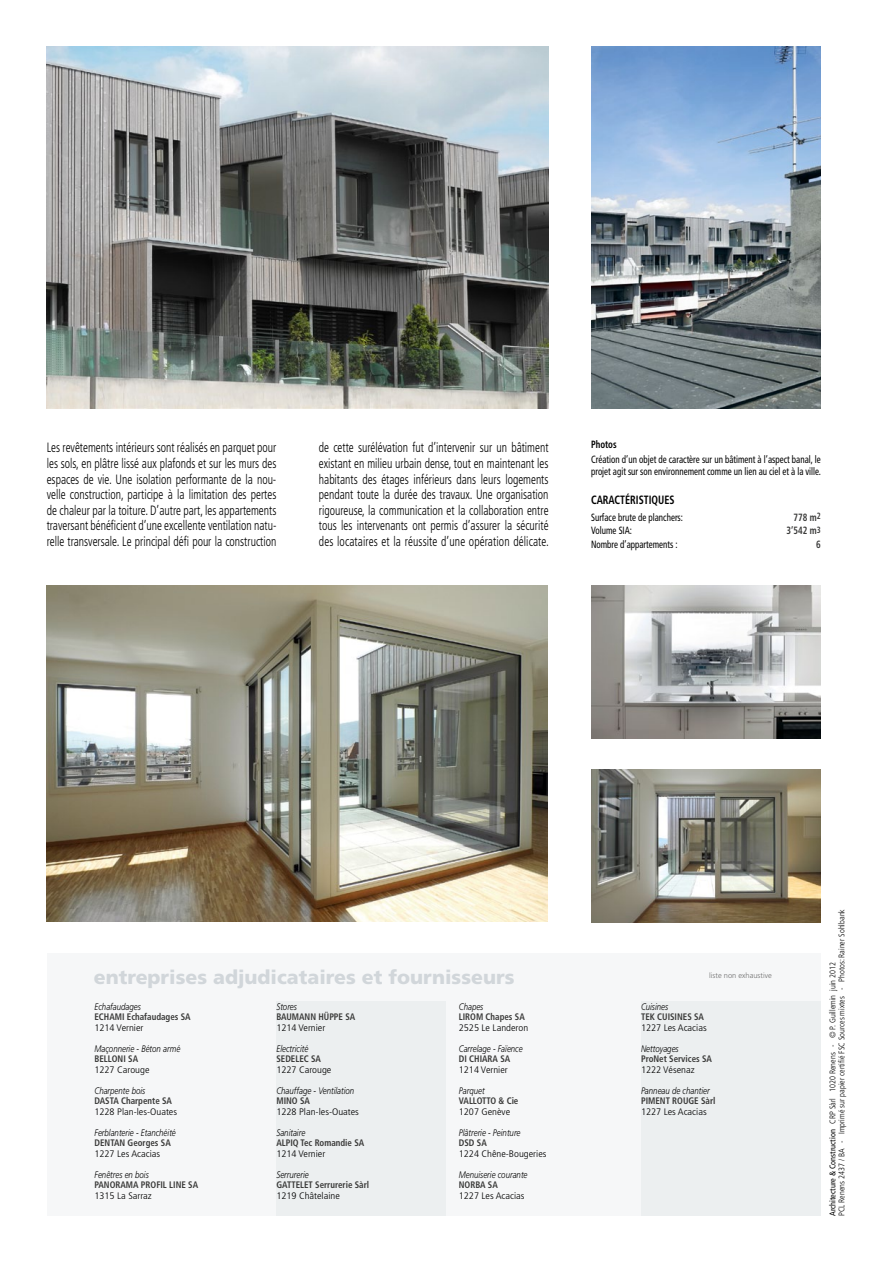
<style>
.page{position:relative;width:893px;height:1263px;background:#fff}
.page>*{position:absolute;margin:0;border:0;box-sizing:border-box;transform-origin:0 0}
.t1{font:900 19.5px "Frutiger";color:#d1d6da}
.t2{font:300 condensed 13.5px/15.6px "Frutiger";color:#000;text-align:justify;scale:.85 1}
.t3{font:700 condensed 12px "Frutiger";color:#000;scale:.85 1}
.t4{font:condensed 10.5px/12px "Frutiger";color:#000;scale:.85 1}
.t5{font:700 condensed 10.5px "Frutiger";color:#3a3a39;scale:.85 1}
.t6{font:700 condensed 10.5px "Frutiger";color:#000;scale:.85 1}
.t7{font:italic 300 9.45px "Frutiger";color:#000;scale:.83 1}
.t8{font:700 condensed 9.45px "Frutiger";color:#3a3a39;scale:.94 1}
.t9{font:300 condensed 9.45px "Frutiger";color:#000;scale:1.11 1}
.t10{font:300 condensed 8.25px/9px "Frutiger";color:#000}
.t11{font:300 7.5px "Frutiger";color:#6e6e6e}
.s1{font-size:9px}
.s2{font-weight:400}
</style>
<div class="page">
<img style="left:591px;top:769px;width:230px;height:154px">
<img style="left:47px;top:47px;width:502px;height:361px">
<div style="left:47px;top:954px;width:774px;height:262px;background:#f6f7f8"></div>
<div style="left:276px;top:1001px;width:170px;height:215px;background:#eceff0"></div>
<div style="left:641px;top:1001px;width:180px;height:215px;background:#eceff0"></div>
<img style="left:46px;top:586px;width:502px;height:336px">
<img style="left:591px;top:47px;width:230px;height:361px">
<img style="left:591px;top:585px;width:230px;height:153px">
<p class="t2" style="left:47px;top:440px;width:272px">Les revêtements intérieurs sont réalisés en parquet pour les sols, en plâtre lissé aux plafonds et sur les murs des espaces de vie. Une isolation performante de la nou&shy;velle construction, participe à la limitation des pertes de chaleur par la toiture. D’autre part, les appartements traversant bénéficient d’une excellente ventilation natu&shy;relle transversale. Le principal défi pour la construction</p>
<p class="t2" style="left:319px;top:440px;width:272px">de cette surélévation fut d’intervenir sur un bâtiment existant en milieu urbain dense, tout en maintenant les habitants des étages inférieurs dans leurs logements pendant toute la durée des travaux. Une organisation rigoureuse, la communication et la collaboration entre tous les intervenants ont permis d’assurer la sécurité des locataires et la réussite d’une opération délicate.</p>
<p class="t6" style="left:591px;top:438px;width:32px">Photos</p>
<p class="t4" style="left:591px;top:454px;width:272px">Création d’un objet de caractère sur un bâtiment à l’aspect banal, le projet agit sur son environnement comme un lien au ciel et à la ville.</p>
<p class="t3" style="left:591px;top:493px;width:100px">CARACTÉRISTIQUES</p>
<p class="t4" style="left:591px;top:511px;width:110px">Surface brute de planchers:</p>
<p class="t5" style="left:793px;top:511px;width:33px">778 m<span class="s1">2</span></p>
<p class="t4" style="left:591px;top:525px;width:50px">Volume SIA:</p>
<p class="t5" style="left:786px;top:525px;width:42px">3’542 m<span class="s1">3</span></p>
<p class="t4" style="left:591px;top:538px;width:104px">Nombre d’appartements :</p>
<p class="t5" style="left:816px;top:538px;width:7px">6</p>
<h1 class="t1" style="left:94px;top:965px;width:422px">entreprises adjudicataires et fournisseurs</h1>
<p class="t7" style="left:95px;top:1001px;width:57px">Echafaudages</p>
<p class="t8" style="left:95px;top:1011px;width:104px">ECHAMI Echafaudages SA</p>
<p class="t9" style="left:95px;top:1022px;width:46px">1214 Vernier</p>
<p class="t7" style="left:95px;top:1043px;width:105px">Maçonnerie - Béton armé</p>
<p class="t8" style="left:95px;top:1053px;width:48px">BELLONI SA</p>
<p class="t9" style="left:95px;top:1064px;width:51px">1227 Carouge</p>
<p class="t7" style="left:95px;top:1085px;width:63px">Charpente bois</p>
<p class="t8" style="left:95px;top:1095px;width:84px">DASTA Charpente SA</p>
<p class="t9" style="left:95px;top:1106px;width:76px">1228 Plan-les-Ouates</p>
<p class="t7" style="left:95px;top:1127px;width:100px">Ferblanterie - Etanchéité</p>
<p class="t8" style="left:95px;top:1137px;width:83px">DENTAN Georges SA</p>
<p class="t9" style="left:95px;top:1148px;width:61px">1227 Les Acacias</p>
<p class="t7" style="left:95px;top:1169px;width:67px">Fenêtres en bois</p>
<p class="t8" style="left:95px;top:1179px;width:112px">PANORAMA PROFIL LINE SA</p>
<p class="t9" style="left:95px;top:1190px;width:53px">1315 La Sarraz</p>
<p class="t7" style="left:276px;top:1001px;width:26px">Stores</p>
<p class="t8" style="left:276px;top:1011px;width:85px">BAUMANN HÜPPE SA</p>
<p class="t9" style="left:276px;top:1022px;width:46px">1214 Vernier</p>
<p class="t7" style="left:276px;top:1043px;width:40px">Electricité</p>
<p class="t8" style="left:276px;top:1053px;width:49px">SEDELEC SA</p>
<p class="t9" style="left:276px;top:1064px;width:51px">1227 Carouge</p>
<p class="t7" style="left:276px;top:1085px;width:95px">Chauffage - Ventilation</p>
<p class="t8" style="left:276px;top:1095px;width:37px">MINO SA</p>
<p class="t9" style="left:276px;top:1106px;width:76px">1228 Plan-les-Ouates</p>
<p class="t7" style="left:276px;top:1127px;width:36px">Sanitaire</p>
<p class="t8" style="left:276px;top:1137px;width:95px">ALPIQ Tec Romandie SA</p>
<p class="t9" style="left:276px;top:1148px;width:46px">1214 Vernier</p>
<p class="t7" style="left:276px;top:1169px;width:40px">Serrurerie</p>
<p class="t8" style="left:276px;top:1179px;width:100px">GATTELET Serrurerie Sàrl</p>
<p class="t9" style="left:276px;top:1190px;width:59px">1219 Châtelaine</p>
<p class="t7" style="left:459px;top:1001px;width:31px">Chapes</p>
<p class="t8" style="left:459px;top:1011px;width:72px">LIROM Chapes SA</p>
<p class="t9" style="left:459px;top:1022px;width:64px">2525 Le Landeron</p>
<p class="t7" style="left:459px;top:1043px;width:78px">Carrelage - Faïence</p>
<p class="t8" style="left:459px;top:1053px;width:56px">DI CHIARA SA</p>
<p class="t9" style="left:459px;top:1064px;width:46px">1214 Vernier</p>
<p class="t7" style="left:459px;top:1085px;width:33px">Parquet</p>
<p class="t8" style="left:459px;top:1095px;width:65px">VALLOTTO &amp; Cie</p>
<p class="t9" style="left:459px;top:1106px;width:48px">1207 Genève</p>
<p class="t7" style="left:459px;top:1127px;width:76px">Plâtrerie - Peinture</p>
<p class="t8" style="left:459px;top:1137px;width:31px">DSD SA</p>
<p class="t9" style="left:459px;top:1148px;width:80px">1224 Chêne-Bougeries</p>
<p class="t7" style="left:459px;top:1169px;width:84px">Menuiserie courante</p>
<p class="t8" style="left:459px;top:1179px;width:43px">NORBA SA</p>
<p class="t9" style="left:459px;top:1190px;width:61px">1227 Les Acacias</p>
<p class="t11" style="left:709px;top:971px;width:64px">liste non exhaustive</p>
<p class="t7" style="left:641px;top:1001px;width:34px">Cuisines</p>
<p class="t8" style="left:641px;top:1011px;width:69px">TEK CUISINES SA</p>
<p class="t9" style="left:641px;top:1022px;width:61px">1227 Les Acacias</p>
<p class="t7" style="left:641px;top:1043px;width:47px">Nettoyages</p>
<p class="t8" style="left:641px;top:1053px;width:77px">ProNet Services SA</p>
<p class="t9" style="left:641px;top:1064px;width:50px">1222 Vésenaz</p>
<p class="t7" style="left:641px;top:1085px;width:84px">Panneau de chantier</p>
<p class="t8" style="left:641px;top:1095px;width:81px">PIMENT ROUGE Sàrl</p>
<p class="t9" style="left:641px;top:1106px;width:61px">1227 Les Acacias</p>
<p class="t10" style="left:828px;top:1216px;width:309px;rotate:-90deg"><span class="s2">Architecture &amp; Construction</span> CRP Sàrl 1020 Renens - © P. Guillemin juin 2012<br>PCL Renens 2437 / BA - Imprimé sur papier certifié FSC Sources mixtes - Photos: Rainer Sohlbank</p>
</div>
